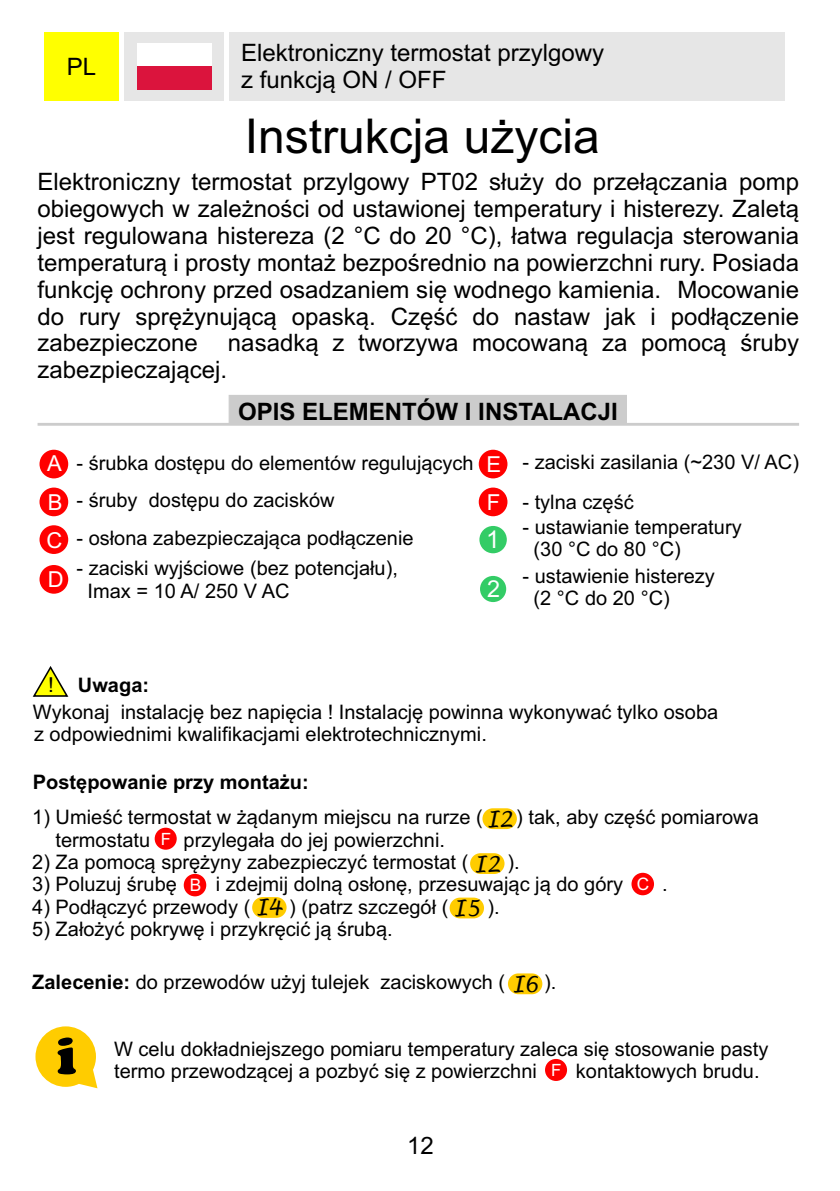
<style>
.page{position:relative;width:840px;height:1191px;background:#fff}
.page>*{position:absolute;margin:0;border:0;box-sizing:border-box;transform-origin:0 0}
.t1{font:900 54.6px "Cooper";color:#000}
.t2{font:48px "Arial";color:#000}
.t3{font:24.4px "Arial";color:#fff}
.t4{font:24px/26.8px "Arial";color:#000}
.t5{font:700 24px "Arial";color:#000}
.t6{font:23.4px "Arial";color:#fff}
.t7{font:22px/38.4px "Arial";color:#fff}
.t8{font:italic 21.8px/44.4px "Lucida Handwriting";color:#000}
.t9{font:20.6px "Arial";color:#000}
.t10{font:20px/22.4px "Arial";color:#000}
.t11{font:700 20px "Arial";color:#000}
.t12{font:17.2px "Arial";color:#fff}
.t13{font:16.8px "Arial";color:#fff}
.s1{font-family:"Lucida Handwriting";font-style:italic;font-size:21.8px}
.s2{font-weight:700}
</style>
<div class="page">
<div style="left:44px;top:32px;width:75px;height:69px;background:#ff0"></div>
<div style="left:125px;top:32px;width:99px;height:69px;background:#e6e6e6"></div>
<div style="left:229px;top:32px;width:555px;height:69px;background:#e6e6e6"></div>
<hr style="left:38px;top:423px;width:760px;height:3px;background:#ccc">
<div style="left:228px;top:395px;width:399px;height:28px;background:#ccc"></div>
<div style="left:479px;top:526px;width:27px;height:27px;background:#3c6;border-radius:50%"></div>
<div style="left:479px;top:576px;width:27px;height:26px;background:#3c6;border-radius:50%"></div>
<div style="left:39px;top:450px;width:29px;height:28px;background:#f00;border-radius:50%"></div>
<div style="left:39px;top:487px;width:29px;height:29px;background:#f00;border-radius:50%"></div>
<svg style="left:32px;top:666px;width:37px;height:31px"></svg>
<div style="left:39px;top:525px;width:29px;height:29px;background:#f00;border-radius:50%"></div>
<div style="left:184px;top:874px;width:22px;height:22px;background:#f00;border-radius:50%"></div>
<div style="left:631px;top:872px;width:22px;height:23px;background:#f00;border-radius:50%"></div>
<div style="left:39px;top:565px;width:29px;height:28px;background:#f00;border-radius:50%"></div>
<div style="left:478px;top:450px;width:29px;height:28px;background:#f00;border-radius:50%"></div>
<div style="left:478px;top:487px;width:29px;height:29px;background:#f00;border-radius:50%"></div>
<svg style="left:35px;top:1026px;width:62px;height:62px"></svg>
<div style="left:482px;top:808px;width:34px;height:21px;background:#fc0;border-radius:10px"></div>
<div style="left:155px;top:827px;width:22px;height:22px;background:#f00;border-radius:50%"></div>
<div style="left:470px;top:853px;width:34px;height:21px;background:#fc0;border-radius:10px"></div>
<div style="left:252px;top:897px;width:34px;height:21px;background:#fc0;border-radius:10px"></div>
<div style="left:449px;top:897px;width:34px;height:21px;background:#fc0;border-radius:10px"></div>
<div style="left:507px;top:973px;width:35px;height:21px;background:#fc0;border-radius:10px"></div>
<div style="left:544px;top:1059px;width:22px;height:22px;background:#f00;border-radius:50%"></div>
<div style="left:137px;top:43px;width:75px;height:47px;background:#fff"></div>
<div style="left:137px;top:67px;width:75px;height:23px;background:#db143d"></div>
<p class="t4" style="left:241px;top:42px;width:364px">Elektroniczny termostat przylgowy z funkcją ON / OFF</p>
<h2 class="t2" style="left:244px;top:118px;width:356px">Instrukcja użycia</h2>
<p class="t4" style="left:38px;top:171px;width:762px;text-align:justify">Elektroniczny termostat przylgowy PT02 służy do przełączania pomp obiegowych w zależności od ustawionej temperatury i histerezy. Zaletą jest regulowana histereza (2 °C do 20 °C), łatwa regulacja sterowania temperaturą i prosty montaż bezpośrednio na powierzchni rury. Posiada funkcję ochrony przed osadzaniem się wodnego kamienia. Mocowanie do rury sprężynującą opaską. Część do nastaw jak i podłączenie zabezpieczone</p>
<p class="t4" style="left:67px;top:55px;width:31px">PL</p>
<p class="t4" style="left:228px;top:332px;width:572px">nasadką z tworzywa mocowaną za pomocą śruby</p>
<p class="t4" style="left:38px;top:358px;width:191px">zabezpieczającej.</p>
<p class="t5" style="left:238px;top:403px;width:381px">OPIS ELEMENTÓW I INSTALACJI</p>
<p class="t7" style="left:47px;top:446px;width:17px">A<br>B</p>
<p class="t7" style="left:46px;top:522px;width:17px">C</p>
<p class="t7" style="left:48px;top:562px;width:17px">D</p>
<p class="t10" style="left:76px;top:454px;width:398px">- śrubka dostępu do elementów regulujących</p>
<p class="t10" style="left:76px;top:491px;width:259px">- śruby dostępu do zacisków</p>
<p class="t10" style="left:76px;top:528px;width:338px">- osłona zabezpieczająca podłączenie</p>
<p class="t10" style="left:88px;top:559px;width:312px;text-indent:-11px">- zaciski wyjściowe (bez potencjału),<br>Imax = 10 A/ 250 V AC</p>
<p class="t7" style="left:486px;top:447px;width:16px;line-height:37.8px">E<br>F</p>
<p class="t3" style="left:486px;top:530px;width:15px">1</p>
<p class="t6" style="left:487px;top:580px;width:15px">2</p>
<p class="t10" style="left:522px;top:453px;width:278px">- zaciski zasilania (~230 V/ AC)</p>
<p class="t10" style="left:522px;top:492px;width:113px">- tylna część</p>
<p class="t10" style="left:533px;top:517px;width:209px;text-indent:-11px">- ustawianie temperatury (30 °C do 80 °C)</p>
<p class="t10" style="left:533px;top:566px;width:183px;text-indent:-11px">- ustawienie histerezy (2 °C do 20 °C)</p>
<p class="t9" style="left:48px;top:677px;width:7px">!</p>
<p class="t11" style="left:78px;top:678px;width:73px">Uwaga:</p>
<p class="t10" style="left:33px;top:702px;width:686px">Wykonaj instalację bez napięcia ! Instalację powinna wykonywać tylko osoba z odpowiednimi kwalifikacjami elektrotechnicznymi.</p>
<p class="t11" style="left:33px;top:774px;width:277px">Postępowanie przy montażu:</p>
<p class="t10" style="left:32px;top:808px;width:452px">1) Umieść termostat w żądanym miejscu na rurze (</p>
<p class="t10" style="left:516px;top:808px;width:244px">) tak, aby część pomiarowa</p>
<p class="t10" style="left:56px;top:830px;width:96px">termostatu</p>
<p class="t10" style="left:183px;top:830px;width:263px">przylegała do jej powierzchni.</p>
<p class="t10" style="left:32px;top:852px;width:437px">2) Za pomocą sprężyny zabezpieczyć termostat (</p>
<p class="t10" style="left:507px;top:852px;width:14px">).</p>
<p class="t10" style="left:32px;top:875px;width:146px">3) Poluzuj śrubę</p>
<p class="t10" style="left:216px;top:875px;width:408px">i zdejmij dolną osłonę, przesuwając ją do góry</p>
<p class="t8" style="left:486px;top:798px;width:28px">I2</p>
<p class="t13" style="left:161px;top:832px;width:12px">F</p>
<p class="t8" style="left:453px;top:843px;width:49px;text-indent:21px">I2<br>I5</p>
<p class="t12" style="left:190px;top:878px;width:13px">B</p>
<p class="t12" style="left:636px;top:877px;width:14px">C</p>
<p class="t10" style="left:661px;top:875px;width:7px">.</p>
<p class="t10" style="left:32px;top:897px;width:417px">4) Podłączyć przewody ( <span class="s1">I4</span> ) (patrz szczegół (</p>
<p class="t10" style="left:487px;top:897px;width:14px">).</p>
<p class="t10" style="left:32px;top:919px;width:362px">5) Założyć pokrywę i przykręcić ją śrubą.</p>
<p class="t10" style="left:32px;top:972px;width:474px"><span class="s2">Zalecenie:</span> do przewodów użyj tulejek zaciskowych (</p>
<p class="t10" style="left:544px;top:972px;width:14px">).</p>
<p class="t8" style="left:511px;top:963px;width:28px">I6</p>
<h1 class="t1" style="left:57px;top:1037px;width:21px">i</h1>
<p class="t10" style="left:114px;top:1039px;width:655px">W celu dokładniejszego pomiaru temperatury zaleca się stosowanie pasty termo przewodzącej a pozbyć się z powierzchni</p>
<p class="t10" style="left:575px;top:1061px;width:185px">kontaktowych brudu.</p>
<p class="t13" style="left:551px;top:1063px;width:12px">F</p>
<p class="t4" style="left:407px;top:1134px;width:28px">12</p>
</div>
